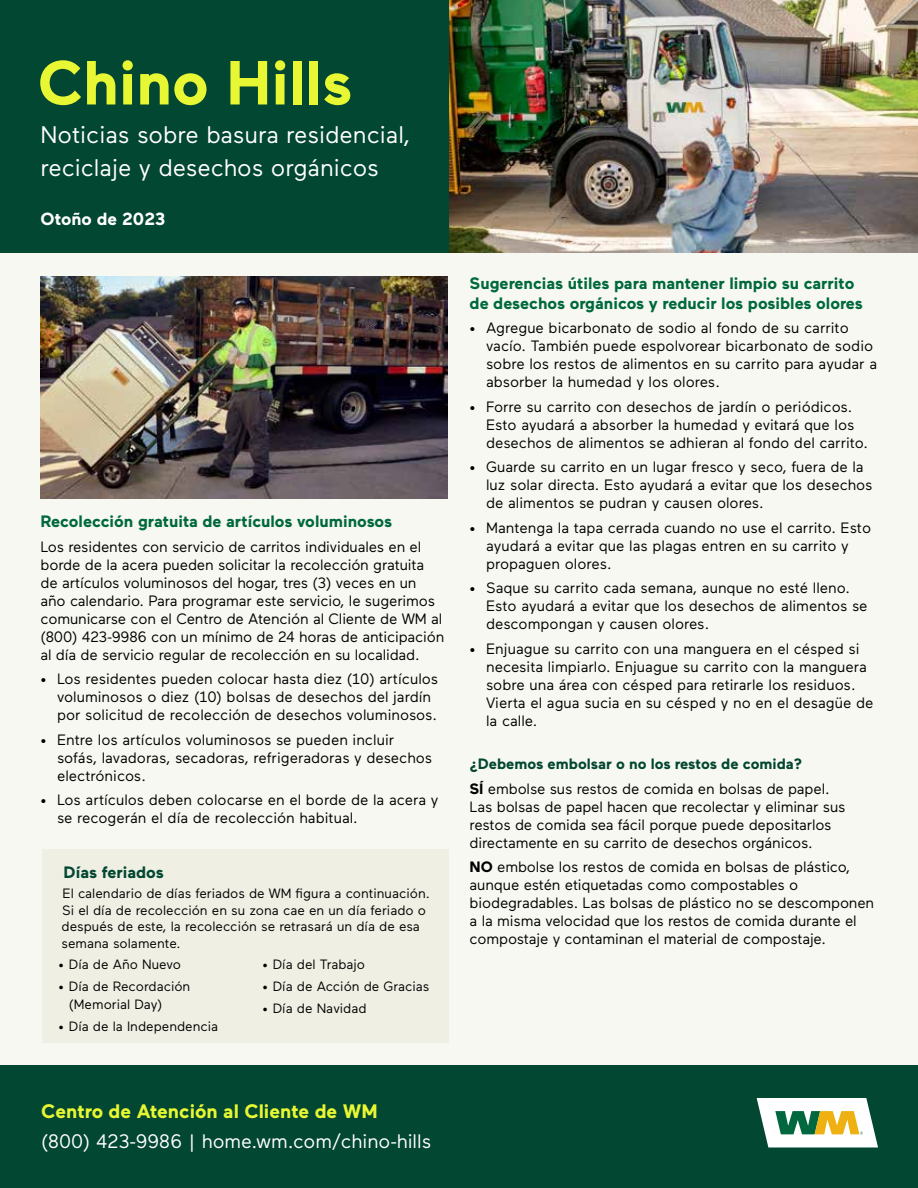
<style>
.page{position:relative;width:918px;height:1188px;background:#fff}
.page>*{position:absolute;margin:0;border:0;box-sizing:border-box;transform-origin:0 0}
.t1{font:700 62.1px "Maax";color:#e8f733}
.t2{font:24px/33px "Maax";color:#fff}
.t3{font:19.5px "Maax";color:#fff}
.t4{font:700 19.5px "Maax";color:#e8f733}
.t5{font:700 17.55px "Maax";color:#fff}
.t6{font:700 16.5px/19.5px "Maax";color:#00693c}
.t7{font:700 16.5px "Maax";color:#024731}
.t8{font:15px/18px "Maax";letter-spacing:-.01em;color:#000}
.t9{font:13.5px/16.5px "Maax";color:#000}
.s1{font-weight:700;color:#024731}
.s2{font-weight:700}
</style>
<div class="page">
<div style="left:0;top:253px;width:918px;height:813px;background:#f8f8f2"></div>
<div style="left:42px;top:850px;width:407px;height:193px;background:#efefe4"></div>
<div style="left:0;top:1066px;width:918px;height:122px;background:#024731"></div>
<img style="left:448px;top:0;width:470px;height:253px">
<div style="left:0;top:0;width:448px;height:253px;background:#024731"></div>
<img style="left:40px;top:277px;width:407px;height:222px">
<svg style="left:757px;top:1098px;width:121px;height:50px"></svg>
<h1 class="t1" style="left:38px;top:42px;width:316px">Chino Hills</h1>
<h2 class="t2" style="left:40px;top:117px;width:371px">Noticias sobre basura residencial, reciclaje y desechos orgánicos</h2>
<p class="t5" style="left:40px;top:207px;width:127px">Otoño de 2023</p>
<p class="t6" style="left:40px;top:511px;width:353px">Recolección gratuita de artículos voluminosos</p>
<p class="t8" style="left:40px;top:537px;width:406px">Los residentes con servicio de carritos individuales en el borde de la acera pueden solicitar la recolección gratuita de artículos voluminosos del hogar, tres (3) veces en un año calendario. Para programar este servicio, le sugerimos comunicarse con el Centro de Atención al Cliente de WM al (800) 423-9986 con un mínimo de 24 horas de anticipación al día de servicio regular de recolección en su localidad.</p>
<p class="t8" style="left:57px;top:669px;width:383px;text-indent:-16px">• Los residentes pueden colocar hasta diez (10) artículos voluminosos o diez (10) bolsas de desechos del jardín por solicitud de recolección de desechos voluminosos.</p>
<p class="t8" style="left:57px;top:730px;width:377px;text-indent:-16px">• Entre los artículos voluminosos se pueden incluir sofás, lavadoras, secadoras, refrigeradoras y desechos electrónicos.</p>
<p class="t8" style="left:57px;top:790px;width:383px;text-indent:-16px">• Los artículos deben colocarse en el borde de la acera y se recogerán el día de recolección habitual.</p>
<p class="t7" style="left:64px;top:861px;width:102px">Días feriados</p>
<p class="t9" style="left:62px;top:885px;width:370px">El calendario de días feriados de WM figura a continuación.<br>Si el día de recolección en su zona cae en un día feriado o después de este, la recolección se retrasará un día de esa semana solamente.</p>
<p class="t9" style="left:58px;top:955px;width:124px">• Día de Año Nuevo</p>
<p class="t9" style="left:69px;top:977px;width:123px;line-height:18px;text-indent:-11px">• Día de Recordación (Memorial Day)</p>
<p class="t9" style="left:58px;top:1018px;width:161px">• Día de la Independencia</p>
<p class="t9" style="left:262px;top:955px;width:104px">• Día del Trabajo</p>
<p class="t9" style="left:262px;top:977px;width:169px">• Día de Acción de Gracias</p>
<p class="t9" style="left:262px;top:1000px;width:106px">• Día de Navidad</p>
<p class="t6" style="left:470px;top:273px;width:395px">Sugerencias útiles para mantener limpio su carrito de desechos orgánicos y reducir los posibles olores</p>
<p class="t8" style="left:486px;top:318px;width:393px;text-indent:-16px">• Agregue bicarbonato de sodio al fondo de su carrito vacío. También puede espolvorear bicarbonato de sodio sobre los restos de alimentos en su carrito para ayudar a absorber la humedad y los olores.</p>
<p class="t8" style="left:486px;top:397px;width:384px;text-indent:-16px">• Forre su carrito con desechos de jardín o periódicos.<br>Esto ayudará a absorber la humedad y evitará que los desechos de alimentos se adhieran al fondo del carrito.</p>
<p class="t8" style="left:486px;top:457px;width:388px;text-indent:-16px">• Guarde su carrito en un lugar fresco y seco, fuera de la luz solar directa. Esto ayudará a evitar que los desechos de alimentos se pudran y causen olores.</p>
<p class="t8" style="left:486px;top:518px;width:387px;text-indent:-16px">• Mantenga la tapa cerrada cuando no use el carrito. Esto ayudará a evitar que las plagas entren en su carrito y propaguen olores.</p>
<p class="t8" style="left:486px;top:578px;width:383px;text-indent:-16px">• Saque su carrito cada semana, aunque no esté lleno.<br>Esto ayudará a evitar que los desechos de alimentos se descompongan y causen olores.</p>
<p class="t8" style="left:486px;top:639px;width:389px;text-indent:-16px">• Enjuague su carrito con una manguera en el césped si necesita limpiarlo. Enjuague su carrito con la manguera sobre una área con césped para retirarle los residuos.<br>Vierta el agua sucia en su césped y no en el desagüe de la calle.</p>
<p class="t8" style="left:470px;top:751px;width:361px;line-height:24.5px"><span class="s1">¿Debemos embolsar o no los restos de comida?<br></span><span class="s2">SÍ</span> embolse sus restos de comida en bolsas de papel.</p>
<p class="t8" style="left:470px;top:797px;width:377px">Las bolsas de papel hacen que recolectar y eliminar sus restos de comida sea fácil porque puede depositarlos directamente en su carrito de desechos orgánicos.</p>
<p class="t8" style="left:470px;top:857px;width:406px"><span class="s2">NO</span> embolse los restos de comida en bolsas de plástico, aunque estén etiquetadas como compostables o biodegradables. Las bolsas de plástico no se descomponen a la misma velocidad que los restos de comida durante el compostaje y contaminan el material de compostaje.</p>
<h3 class="t4" style="left:41px;top:1099px;width:338px">Centro de Atención al Cliente de WM</h3>
<h3 class="t3" style="left:41px;top:1128px;width:392px">(800) 423-9986 | home.wm.com/chino-hills</h3>
</div>
